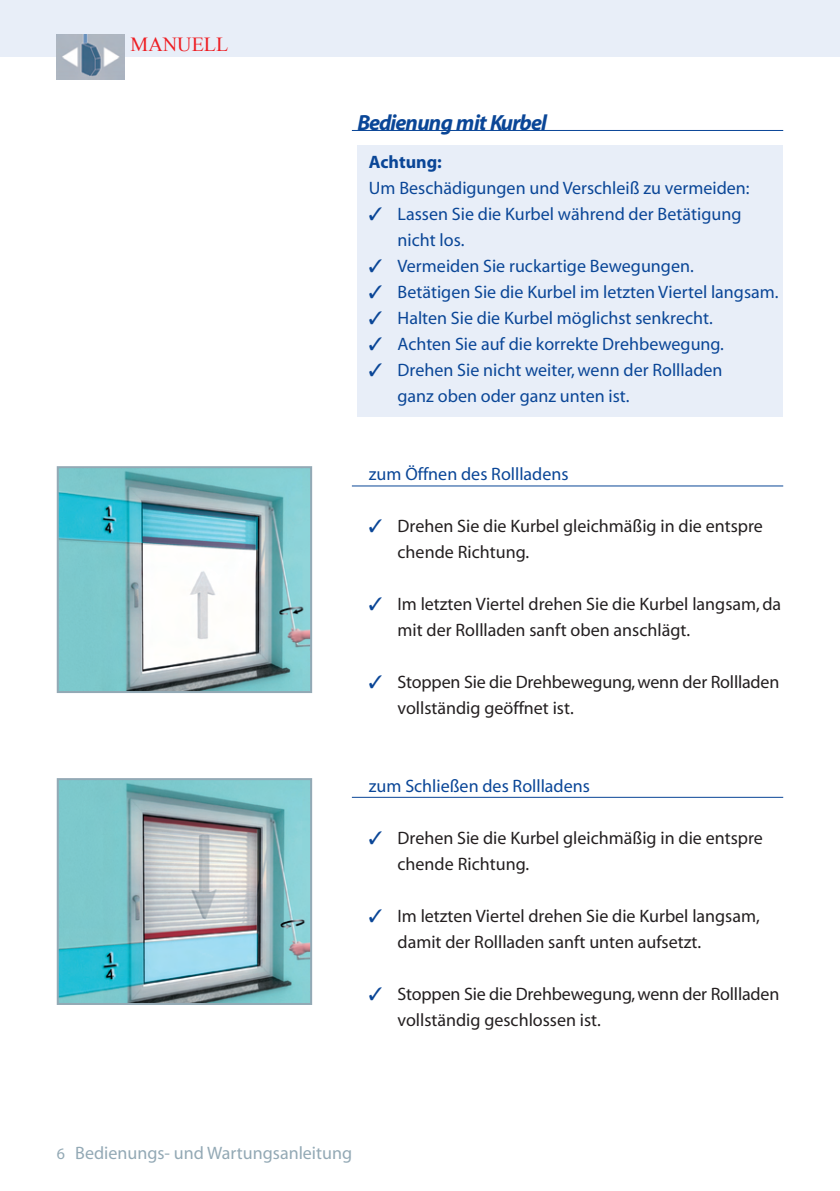
<style>
.page{position:relative;width:840px;height:1191px;background:#fff}
.page>*{position:absolute;margin:0;border:0;box-sizing:border-box;transform-origin:0 0}
.t1{font:22px "Myriad MM It 700 600";color:#0a4697}
.t2{font:20px "Times New Roman";color:#ee1d23}
.t3{font:18px/26px "Myriad MM 400 600";color:#231f20}
.t4{font:18px/26px "Myriad MM 400 600";color:#0a4697}
.t5{font:18px "Myriad MM 400 600";color:#93a9b5}
.t6{font:18px "Myriad MM 700 600";color:#0a4697}
.s1{color:#0a4697}
.s2{font-size:16px}
</style>
<div class="page">
<div style="left:0;top:0;width:839px;height:57px;background:#e8eef8"></div>
<img style="left:57px;top:34px;width:68px;height:45px">
<div style="left:357px;top:145px;width:425px;height:271px;background:#e8eef8"></div>
<hr style="left:351px;top:130px;width:431px;height:1px;background:#0a4697">
<img style="left:60px;top:469px;width:249px;height:221px">
<div style="left:57px;top:466px;width:255px;height:227px;border:2px solid #93a9b5"></div>
<img style="left:60px;top:781px;width:249px;height:221px">
<div style="left:57px;top:778px;width:255px;height:227px;border:2px solid #93a9b5"></div>
<hr style="left:351px;top:485px;width:431px;height:1px;background:#0a4697">
<hr style="left:351px;top:797px;width:431px;height:1px;background:#0a4697">
<p class="t2" style="left:130px;top:31px;width:99px">MANUELL</p>
<p class="t1" style="left:357px;top:112px;width:190px">Bedienung mit Kurbel</p>
<p class="t6" style="left:369px;top:153px;width:74px">Achtung:</p>
<p class="t4" style="left:369px;top:176px;width:382px">Um Beschädigungen und Verschleiß zu vermeiden:</p>
<p class="t4" style="left:397px;top:202px;width:345px;text-indent:-29px">✓ Lassen Sie die Kurbel während der Betätigung nicht los.</p>
<p class="t4" style="left:368px;top:254px;width:326px">✓ Vermeiden Sie ruckartige Bewegungen.</p>
<p class="t4" style="left:368px;top:280px;width:411px">✓ Betätigen Sie die Kurbel im letzten Viertel langsam.</p>
<p class="t4" style="left:368px;top:306px;width:345px">✓ Halten Sie die Kurbel möglichst senkrecht.</p>
<p class="t4" style="left:368px;top:332px;width:356px">✓ Achten Sie auf die korrekte Drehbewegung.</p>
<p class="t4" style="left:397px;top:358px;width:326px;text-indent:-29px">✓ Drehen Sie nicht weiter, wenn der Rollladen ganz oben oder ganz unten ist.</p>
<p class="t4" style="left:368px;top:462px;width:201px">zum Öffnen des Rollladens</p>
<p class="t3" style="left:397px;top:514px;width:366px;text-indent:-29px"><span class="s1">✓</span> Drehen Sie die Kurbel gleichmäßig in die entspre chende Richtung.</p>
<p class="t3" style="left:397px;top:592px;width:385px;text-indent:-29px"><span class="s1">✓</span> Im letzten Viertel drehen Sie die Kurbel langsam, da mit der Rollladen sanft oben anschlägt.</p>
<p class="t3" style="left:397px;top:670px;width:383px;text-indent:-29px"><span class="s1">✓</span> Stoppen Sie die Drehbewegung, wenn der Rollladen vollständig geöffnet ist.</p>
<p class="t4" style="left:368px;top:774px;width:222px">zum Schließen des Rollladens</p>
<p class="t3" style="left:397px;top:826px;width:366px;text-indent:-29px"><span class="s1">✓</span> Drehen Sie die Kurbel gleichmäßig in die entspre chende Richtung.</p>
<p class="t3" style="left:397px;top:904px;width:363px;text-indent:-29px"><span class="s1">✓</span> Im letzten Viertel drehen Sie die Kurbel langsam, damit der Rollladen sanft unten aufsetzt.</p>
<p class="t3" style="left:397px;top:982px;width:383px;text-indent:-29px"><span class="s1">✓</span> Stoppen Sie die Drehbewegung, wenn der Rollladen vollständig geschlossen ist.</p>
<p class="t5" style="left:57px;top:1144px;width:297px"><span class="s2">6</span> Bedienungs- und Wartungsanleitung</p>
</div>
